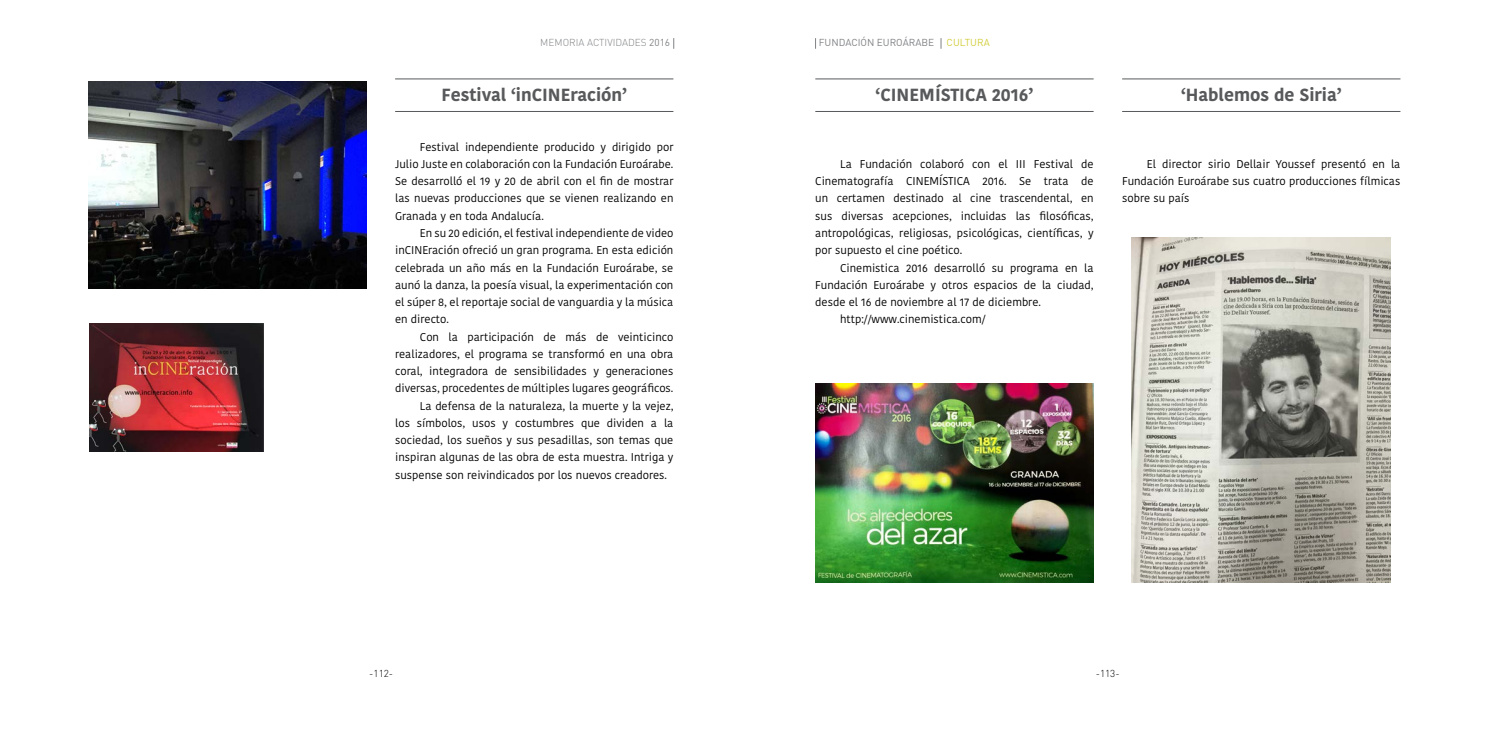
<style>
.page{position:relative;width:1489px;height:745px;background:#fff}
.page>*{position:absolute;margin:0;border:0;box-sizing:border-box;transform-origin:0 0}
.t1{font:700 17.5px "Kohinoor Bangla";color:#58595b}
.t2{font:11.25px/17.2px "Kohinoor Bangla";color:#000;text-align:justify}
.t3{font:10px "DIN";color:#808285}
.t4{font:300 10px "DIN";color:#808285}
.t5{font:300 10px "DIN";color:#000}
.s1{font-weight:400}
.s2{color:#d2cd3b}
</style>
<div class="page">
<hr style="left:395px;top:79px;width:278px;height:1px;background:#58595b">
<hr style="left:395px;top:111px;width:278px;height:1px;background:#58595b">
<img style="left:88px;top:81px;width:278px;height:207px">
<img style="left:90px;top:323px;width:174px;height:128px">
<hr style="left:815px;top:79px;width:278px;height:1px;background:#58595b">
<hr style="left:815px;top:111px;width:278px;height:1px;background:#58595b">
<hr style="left:1122px;top:79px;width:278px;height:1px;background:#58595b">
<hr style="left:1122px;top:111px;width:278px;height:1px;background:#58595b">
<img style="left:815px;top:383px;width:278px;height:199px">
<img style="left:1131px;top:237px;width:259px;height:345px">
<p class="t4" style="left:540px;top:36px;width:131px">MEMORIA ACTIVIDADES <span class="s1">2016</span></p>
<p class="t3" style="left:818px;top:36px;width:172px">FUNDACIÓN EUROÁRABE <span class="s2">CULTURA</span></p>
<h1 class="t1" style="left:441px;top:79px;width:187px">Festival ‘inCINEración’</h1>
<p class="t2" style="left:395px;top:138px;width:280px;text-indent:25px">Festival independiente producido y dirigido por Julio Juste en colaboración con la Fundación Euroárabe.<br>Se desarrolló el 19 y 20 de abril con el fin de mostrar las nuevas producciones que se vienen realizando en Granada y en toda Andalucía.</p>
<p class="t2" style="left:395px;top:224px;width:280px;text-indent:25px">En su 20 edición, el festival independiente de video inCINEración ofreció un gran programa. En esta edición celebrada un año más en la Fundación Euroárabe, se aunó la danza, la poesía visual, la experimentación con el súper 8, el reportaje social de vanguardia y la música en directo.</p>
<p class="t2" style="left:420px;top:327px;width:255px">Con la participación de más de veinticinco</p>
<p class="t2" style="left:395px;top:345px;width:280px">realizadores, el programa se transformó en una obra</p>
<p class="t2" style="left:395px;top:362px;width:280px">coral, integradora de sensibilidades y generaciones</p>
<p class="t2" style="left:395px;top:379px;width:280px">diversas, procedentes de múltiples lugares geográficos.</p>
<p class="t2" style="left:420px;top:396px;width:255px">La defensa de la naturaleza, la muerte y la vejez,</p>
<p class="t2" style="left:395px;top:414px;width:280px">los símbolos, usos y costumbres que dividen a la</p>
<p class="t2" style="left:395px;top:431px;width:280px">sociedad, los sueños y sus pesadillas, son temas que</p>
<p class="t2" style="left:395px;top:448px;width:280px">inspiran algunas de las obra de esta muestra. Intriga y</p>
<p class="t2" style="left:395px;top:465px;width:273px">suspense son reivindicados por los nuevos creadores.</p>
<h1 class="t1" style="left:875px;top:79px;width:159px">‘CINEMÍSTICA 2016’</h1>
<h1 class="t1" style="left:1180px;top:79px;width:162px">‘Hablemos de Siria’</h1>
<p class="t2" style="left:815px;top:155px;width:280px;text-indent:25px">La Fundación colaboró con el III Festival de Cinematografía CINEMÍSTICA 2016. Se trata de un certamen destinado al cine trascendental, en sus diversas acepciones, incluidas las filosóficas, antropológicas, religiosas, psicológicas, científicas, y por supuesto el cine poético.</p>
<p class="t2" style="left:840px;top:258px;width:255px">Cinemistica 2016 desarrolló su programa en la</p>
<p class="t2" style="left:815px;top:276px;width:280px">Fundación Euroárabe y otros espacios de la ciudad,</p>
<p class="t2" style="left:815px;top:293px;width:227px">desde el 16 de noviembre al 17 de diciembre.</p>
<p class="t2" style="left:840px;top:310px;width:147px">http://www.cinemistica.com/</p>
<p class="t2" style="left:1122px;top:155px;width:280px;text-indent:25px">El director sirio Dellair Youssef presentó en la Fundación Euroárabe sus cuatro producciones fílmicas sobre su país</p>
<p class="t5" style="left:369px;top:666px;width:25px">-112-</p>
<p class="t5" style="left:1095px;top:666px;width:25px">-113-</p>
</div>
